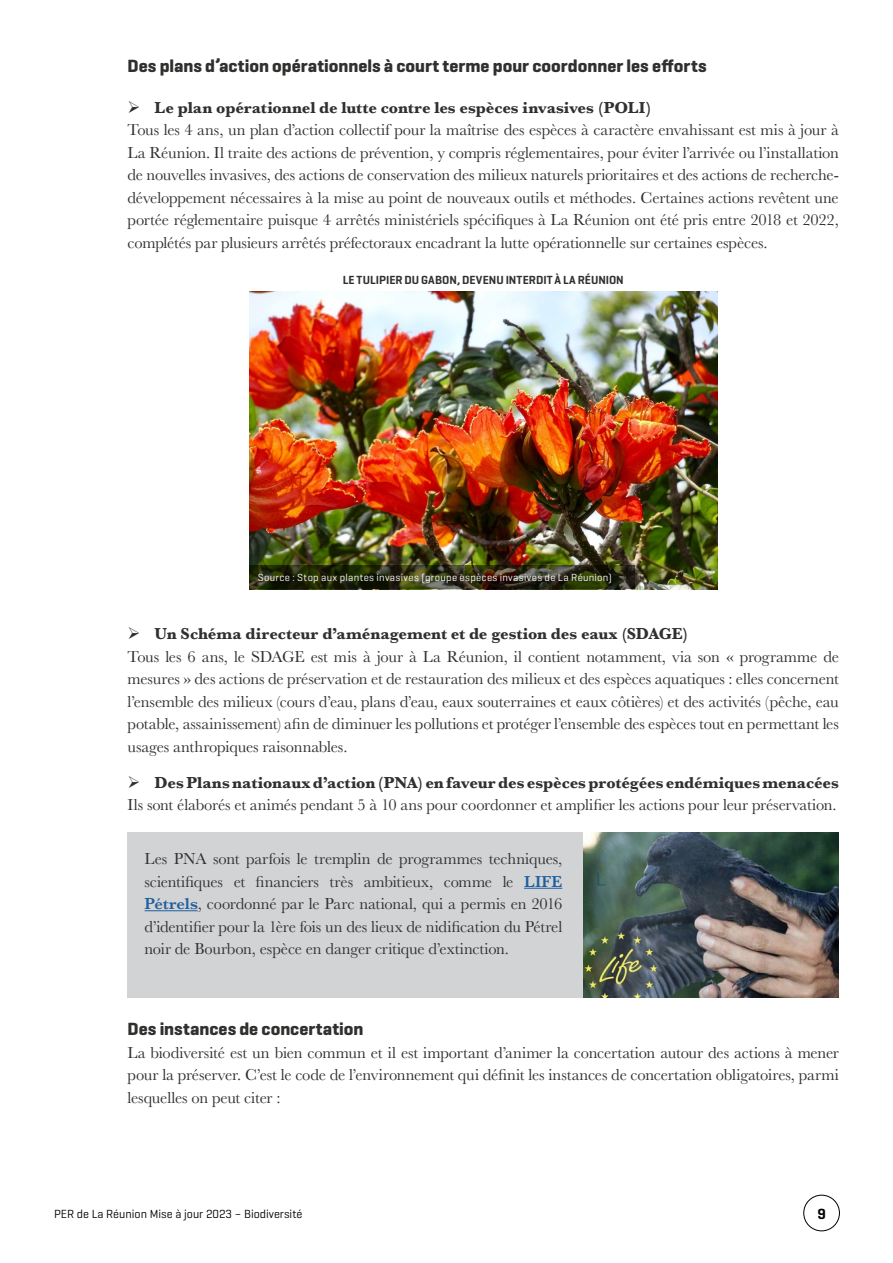
<style>
.page{position:relative;width:893px;height:1263px;background:#fff}
.page>*{position:absolute;margin:0;border:0;box-sizing:border-box;transform-origin:0 0}
.t1{font:700 18px "Geogrotesque";color:#30302f}
.t2{font:16.5px/22.5px "Baskerville";letter-spacing:-.01em;color:#30302f}
.t3{font:600 15px "Geogrotesque";color:#000}
.t4{font:600 12px "Geogrotesque";letter-spacing:.005em;color:#30302f}
.t5{font:12px "Geogrotesque";color:#000}
.t6{font:10.5px "Geogrotesque";letter-spacing:.03em;color:#fff}
.s1{font-weight:700}
.s2{font-weight:600;color:#215e9e}
</style>
<div class="page">
<div style="left:803px;top:1195px;width:37px;height:36px;border:1px solid #000;border-radius:50%"></div>
<div style="left:128px;top:832px;width:711px;height:166px;background:#d1d3d4"></div>
<hr style="left:524px;top:888px;width:38px;height:1px;background:#215e9e">
<hr style="left:145px;top:910px;width:53px;height:1px;background:#215e9e">
<img style="left:249px;top:291px;width:468px;height:298px">
<svg style="left:249px;top:566px;width:386px;height:23px;background:#2c2d14"></svg>
<img style="left:584px;top:832px;width:255px;height:165px">
<p class="t1" style="left:128px;top:55px;width:581px">Des plans d’action opérationnels à court terme pour coordonner les efforts</p>
<p class="t2" style="left:128px;top:96px;width:713px">➢ <span class="s1">Le plan opérationnel de lutte contre les espèces invasives (POLI)<br></span>Tous les 4 ans, un plan d’action collectif pour la maîtrise des espèces à caractère envahissant est mis à jour à La Réunion. Il traite des actions de prévention, y compris réglementaires, pour éviter l’arrivée ou l’installation de nouvelles invasives, des actions de conservation des milieux naturels prioritaires et des actions de recherche&shy;développement nécessaires à la mise au point de nouveaux outils et méthodes. Certaines actions revêtent une portée réglementaire puisque 4 arrêtés ministériels spécifiques à La Réunion ont été pris entre 2018 et 2022, complétés par plusieurs arrêtés préfectoraux encadrant la lutte opérationnelle sur certaines espèces.</p>
<p class="t4" style="left:343px;top:272px;width:283px">LE TULIPIER DU GABON, DEVENU INTERDIT À LA RÉUNION</p>
<p class="t6" style="left:258px;top:571px;width:355px">Source : Stop aux plantes invasives (groupe espèces invasives de La Réunion)</p>
<p class="t2" style="left:128px;top:623px;width:713px">➢ <span class="s1">Un Schéma directeur d’aménagement et de gestion des eaux (SDAGE)<br></span>Tous les 6 ans, le SDAGE est mis à jour à La Réunion, il contient notamment, via son « programme de mesures » des actions de préservation et de restauration des milieux et des espèces aquatiques : elles concernent l’ensemble des milieux (cours d’eau, plans d’eau, eaux souterraines et eaux côtières) et des activités (pêche, eau potable, assainissement) afin de diminuer les pollutions et protéger l’ensemble des espèces tout en permettant les usages anthropiques raisonnables.</p>
<p class="t2" style="left:128px;top:771px;width:713px">➢ <span class="s1">Des Plans nationaux d’action (PNA) en faveur des espèces protégées endémiques menacées<br></span>Ils sont élaborés et animés pendant 5 à 10 ans pour coordonner et amplifier les actions pour leur préservation.</p>
<p class="t2" style="left:145px;top:848px;width:419px;text-align:justify">Les PNA sont parfois le tremplin de programmes techniques, scientifiques et financiers très ambitieux, comme le <span class="s2">LIFE Pétrels</span>, coordonné par le Parc national, qui a permis en 2016 d’identifier pour la 1ère fois un des lieux de nidification du Pétrel noir de Bourbon, espèce en danger critique d’extinction.</p>
<p class="t1" style="left:128px;top:1018px;width:237px">Des instances de concertation</p>
<p class="t2" style="left:128px;top:1041px;width:713px;text-align:justify">La biodiversité est un bien commun et il est important d’animer la concertation autour des actions à mener pour la préserver. C’est le code de l’environnement qui définit les instances de concertation obligatoires, parmi lesquelles on peut citer :</p>
<p class="t5" style="left:54px;top:1206px;width:250px">PER de La Réunion Mise à jour 2023 – Biodiversité</p>
<p class="t3" style="left:817px;top:1204px;width:10px">9</p>
</div>
